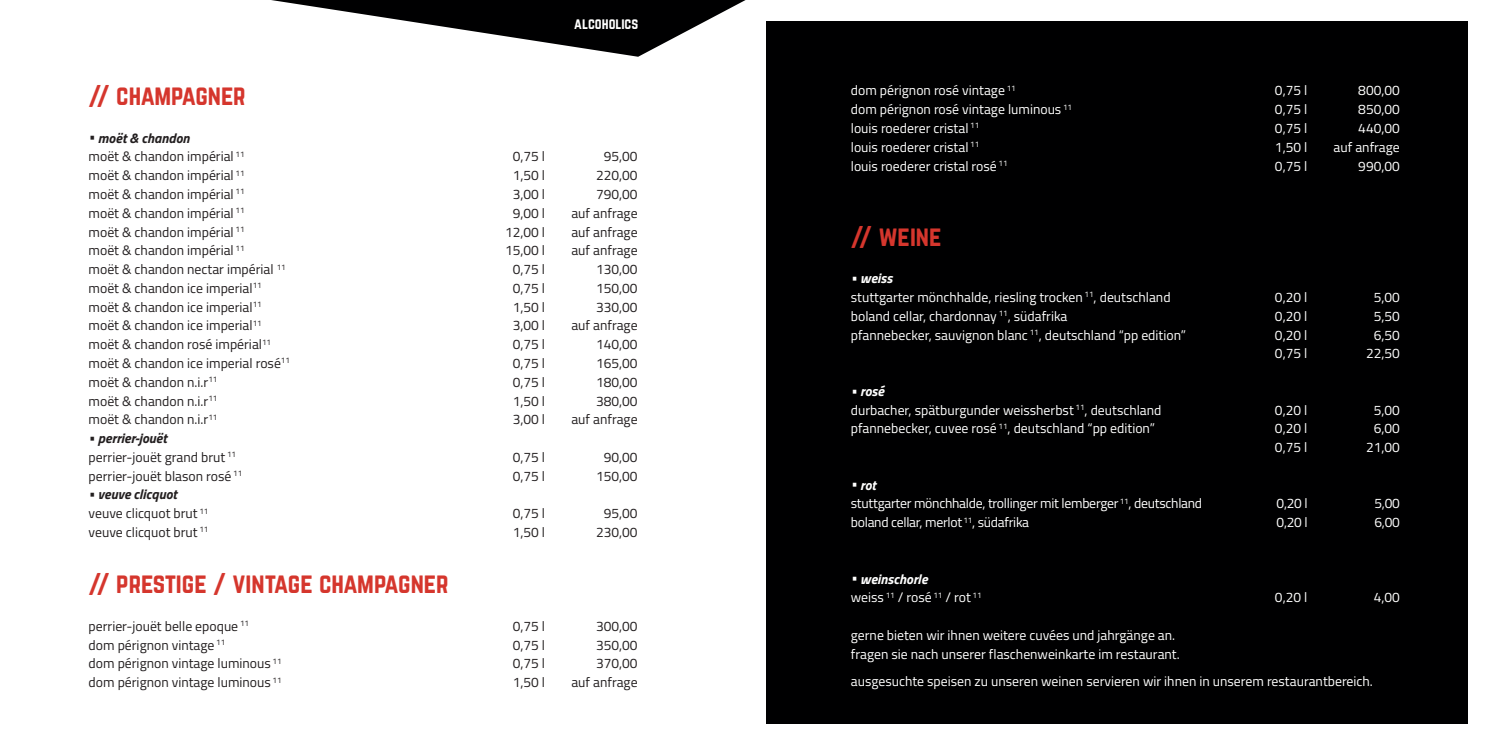
<style>
.page{position:relative;width:1489px;height:745px;background:#fff}
.page>*{position:absolute;margin:0;border:0;box-sizing:border-box;transform-origin:0 0}
.t1{font:25px "Norwester";color:#d5362d}
.t2{font:13.75px/18.8px "Titillium";color:#231f20}
.t3{font:13.75px/18.8px "Titillium";color:#fff}
.t4{font:13.75px/18.8px "Titillium";letter-spacing:-.02em;color:#fff}
.t5{font:13.75px "Norwester";color:#fff}
.s1{font-weight:700;font-style:italic}
</style>
<div class="page">
<div style="left:765px;top:21px;width:702px;height:702px;background:#000001"></div>
<svg style="left:271px;top:0;width:474px;height:57px"></svg>
<h1 class="t1" style="left:89px;top:83px;width:159px">// CHAMPAGNER</h1>
<p class="t2" style="left:89px;top:128px;width:157px"><span class="s1">• moët &amp; chandon<br></span>moët &amp; chandon impérial <sup>11</sup></p>
<p class="t5" style="left:574px;top:17px;width:66px">ALCOHOLICS</p>
<p class="t2" style="left:512px;top:146px;width:34px">0,75 l</p>
<p class="t2" style="left:603px;top:146px;width:35px">95,00</p>
<p class="t2" style="left:89px;top:165px;width:157px">moët &amp; chandon impérial <sup>11</sup></p>
<p class="t2" style="left:512px;top:165px;width:34px">1,50 l</p>
<p class="t2" style="left:596px;top:165px;width:43px">220,00</p>
<p class="t2" style="left:89px;top:184px;width:157px">moët &amp; chandon impérial <sup>11</sup></p>
<p class="t2" style="left:512px;top:184px;width:34px">3,00 l</p>
<p class="t2" style="left:596px;top:184px;width:43px">790,00</p>
<p class="t2" style="left:89px;top:203px;width:157px">moët &amp; chandon impérial <sup>11</sup></p>
<p class="t2" style="left:512px;top:203px;width:34px">9,00 l</p>
<p class="t2" style="left:571px;top:203px;width:68px">auf anfrage</p>
<p class="t2" style="left:89px;top:221px;width:157px">moët &amp; chandon impérial <sup>11</sup></p>
<p class="t2" style="left:505px;top:221px;width:42px">12,00 l</p>
<p class="t2" style="left:571px;top:221px;width:68px">auf anfrage</p>
<p class="t2" style="left:89px;top:240px;width:157px">moët &amp; chandon impérial <sup>11</sup></p>
<p class="t2" style="left:505px;top:240px;width:42px">15,00 l</p>
<p class="t2" style="left:571px;top:240px;width:68px">auf anfrage</p>
<p class="t2" style="left:89px;top:259px;width:198px">moët &amp; chandon nectar impérial <sup>11</sup></p>
<p class="t2" style="left:512px;top:259px;width:34px">0,75 l</p>
<p class="t2" style="left:596px;top:259px;width:43px">130,00</p>
<p class="t2" style="left:89px;top:278px;width:174px">moët &amp; chandon ice imperial<sup>11</sup></p>
<p class="t2" style="left:512px;top:278px;width:34px">0,75 l</p>
<p class="t2" style="left:596px;top:278px;width:43px">150,00</p>
<p class="t2" style="left:89px;top:296px;width:174px">moët &amp; chandon ice imperial<sup>11</sup></p>
<p class="t2" style="left:512px;top:296px;width:34px">1,50 l</p>
<p class="t2" style="left:596px;top:296px;width:43px">330,00</p>
<p class="t2" style="left:89px;top:315px;width:174px">moët &amp; chandon ice imperial<sup>11</sup></p>
<p class="t2" style="left:512px;top:315px;width:34px">3,00 l</p>
<p class="t2" style="left:571px;top:315px;width:68px">auf anfrage</p>
<p class="t2" style="left:89px;top:334px;width:184px">moët &amp; chandon rosé impérial<sup>11</sup></p>
<p class="t2" style="left:512px;top:334px;width:34px">0,75 l</p>
<p class="t2" style="left:596px;top:334px;width:43px">140,00</p>
<p class="t2" style="left:89px;top:353px;width:203px">moët &amp; chandon ice imperial rosé<sup>11</sup></p>
<p class="t2" style="left:512px;top:353px;width:34px">0,75 l</p>
<p class="t2" style="left:596px;top:353px;width:43px">165,00</p>
<p class="t2" style="left:89px;top:371px;width:130px">moët &amp; chandon n.i.r<sup>11</sup></p>
<p class="t2" style="left:512px;top:371px;width:34px">0,75 l</p>
<p class="t2" style="left:596px;top:371px;width:43px">180,00</p>
<p class="t2" style="left:89px;top:390px;width:130px">moët &amp; chandon n.i.r<sup>11</sup></p>
<p class="t2" style="left:512px;top:390px;width:34px">1,50 l</p>
<p class="t2" style="left:596px;top:390px;width:43px">380,00</p>
<p class="t2" style="left:89px;top:409px;width:130px">moët &amp; chandon n.i.r<sup>11</sup></p>
<p class="t2" style="left:512px;top:409px;width:34px">3,00 l</p>
<p class="t2" style="left:571px;top:409px;width:68px">auf anfrage</p>
<p class="t2" style="left:89px;top:428px;width:149px"><span class="s1">• perrier-jouët </span>perrier-jouët grand brut <sup>11</sup></p>
<p class="t2" style="left:512px;top:446px;width:34px">0,75 l</p>
<p class="t2" style="left:603px;top:446px;width:35px">90,00</p>
<p class="t2" style="left:89px;top:465px;width:155px">perrier-jouët blason rosé <sup>11</sup></p>
<p class="t2" style="left:512px;top:465px;width:34px">0,75 l</p>
<p class="t2" style="left:596px;top:465px;width:43px">150,00</p>
<p class="t2" style="left:89px;top:484px;width:121px"><span class="s1">• veuve clicquot </span>veuve clicquot brut <sup>11</sup></p>
<p class="t2" style="left:512px;top:503px;width:34px">0,75 l</p>
<p class="t2" style="left:603px;top:503px;width:35px">95,00</p>
<p class="t2" style="left:89px;top:521px;width:121px">veuve clicquot brut <sup>11</sup></p>
<p class="t2" style="left:512px;top:521px;width:34px">1,50 l</p>
<p class="t2" style="left:596px;top:521px;width:43px">230,00</p>
<h1 class="t1" style="left:89px;top:571px;width:361px">// PRESTIGE / VINTAGE CHAMPAGNER</h1>
<p class="t2" style="left:89px;top:615px;width:162px">perrier-jouët belle epoque <sup>11</sup></p>
<p class="t2" style="left:512px;top:615px;width:34px">0,75 l</p>
<p class="t2" style="left:596px;top:615px;width:43px">300,00</p>
<p class="t2" style="left:89px;top:634px;width:138px">dom pérignon vintage <sup>11</sup></p>
<p class="t2" style="left:512px;top:634px;width:34px">0,75 l</p>
<p class="t2" style="left:596px;top:634px;width:43px">350,00</p>
<p class="t2" style="left:89px;top:653px;width:194px">dom pérignon vintage luminous <sup>11</sup></p>
<p class="t2" style="left:512px;top:653px;width:34px">0,75 l</p>
<p class="t2" style="left:596px;top:653px;width:43px">370,00</p>
<p class="t2" style="left:89px;top:671px;width:194px">dom pérignon vintage luminous <sup>11</sup></p>
<p class="t2" style="left:512px;top:671px;width:34px">1,50 l</p>
<p class="t2" style="left:571px;top:671px;width:68px">auf anfrage</p>
<p class="t3" style="left:850px;top:81px;width:166px">dom pérignon rosé vintage <sup>11</sup></p>
<p class="t3" style="left:1274px;top:80px;width:34px">0,75 l</p>
<p class="t3" style="left:1358px;top:80px;width:43px">800,00</p>
<p class="t3" style="left:850px;top:99px;width:223px">dom pérignon rosé vintage luminous <sup>11</sup></p>
<p class="t3" style="left:1274px;top:99px;width:34px">0,75 l</p>
<p class="t3" style="left:1358px;top:99px;width:43px">850,00</p>
<p class="t3" style="left:850px;top:118px;width:130px">louis roederer cristal <sup>11</sup></p>
<p class="t3" style="left:1274px;top:118px;width:34px">0,75 l</p>
<p class="t3" style="left:1358px;top:118px;width:43px">440,00</p>
<p class="t3" style="left:850px;top:137px;width:130px">louis roederer cristal <sup>11</sup></p>
<p class="t3" style="left:1274px;top:137px;width:34px">1,50 l</p>
<p class="t3" style="left:1333px;top:137px;width:68px">auf anfrage</p>
<p class="t3" style="left:850px;top:156px;width:158px">louis roederer cristal rosé <sup>11</sup></p>
<p class="t3" style="left:1274px;top:155px;width:34px">0,75 l</p>
<p class="t3" style="left:1358px;top:155px;width:43px">990,00</p>
<h1 class="t1" style="left:850px;top:223px;width:92px">// WEINE</h1>
<p class="t3" style="left:850px;top:268px;width:321px"><span class="s1">• weiss<br></span>stuttgarter mönchhalde, riesling trocken <sup>11</sup>, deutschland</p>
<p class="t3" style="left:1274px;top:287px;width:34px">0,20 l</p>
<p class="t3" style="left:1373px;top:287px;width:28px">5,00</p>
<p class="t3" style="left:850px;top:306px;width:218px">boland cellar, chardonnay <sup>11</sup>, südafrika</p>
<p class="t3" style="left:1274px;top:305px;width:34px">0,20 l</p>
<p class="t3" style="left:1373px;top:305px;width:28px">5,50</p>
<p class="t3" style="left:850px;top:324px;width:337px">pfannebecker, sauvignon blanc <sup>11</sup>, deutschland “pp edition”</p>
<p class="t3" style="left:1274px;top:324px;width:34px">0,20 l</p>
<p class="t3" style="left:1373px;top:324px;width:28px">6,50</p>
<p class="t3" style="left:1274px;top:343px;width:34px">0,75 l</p>
<p class="t3" style="left:1365px;top:343px;width:35px">22,50</p>
<p class="t3" style="left:850px;top:380px;width:312px"><span class="s1">• rosé<br></span>durbacher, spätburgunder weissherbst <sup>11</sup>, deutschland</p>
<p class="t3" style="left:1274px;top:399px;width:34px">0,20 l</p>
<p class="t3" style="left:1373px;top:399px;width:28px">5,00</p>
<p class="t3" style="left:850px;top:418px;width:306px">pfannebecker, cuvee rosé <sup>11</sup>, deutschland “pp edition”</p>
<p class="t3" style="left:1274px;top:418px;width:34px">0,20 l</p>
<p class="t3" style="left:1373px;top:418px;width:28px">6,00</p>
<p class="t3" style="left:1274px;top:437px;width:34px">0,75 l</p>
<p class="t3" style="left:1365px;top:437px;width:35px">21,00</p>
<p class="t4" style="left:850px;top:474px;width:353px"><span class="s1">• rot<br></span>stuttgarter mönchhalde, trollinger mit lemberger <sup>11</sup>, deutschland</p>
<p class="t3" style="left:1276px;top:493px;width:32px">0,20 l</p>
<p class="t3" style="left:1374px;top:493px;width:27px">5,00</p>
<p class="t4" style="left:850px;top:512px;width:180px">boland cellar, merlot <sup>11</sup>, südafrika</p>
<p class="t3" style="left:1276px;top:512px;width:32px">0,20 l</p>
<p class="t3" style="left:1374px;top:512px;width:27px">6,00</p>
<p class="t3" style="left:850px;top:568px;width:132px"><span class="s1">• weinschorle<br></span>weiss <sup>11</sup> / rosé <sup>11</sup> / rot <sup>11</sup></p>
<p class="t3" style="left:1274px;top:587px;width:34px">0,20 l</p>
<p class="t3" style="left:1373px;top:587px;width:28px">4,00</p>
<p class="t3" style="left:850px;top:624px;width:330px">gerne bieten wir ihnen weitere cuvées und jahrgänge an. fragen sie nach unserer flaschenweinkarte im restaurant.</p>
<p class="t3" style="left:850px;top:670px;width:523px">ausgesuchte speisen zu unseren weinen servieren wir ihnen in unserem restaurantbereich.</p>
</div>
